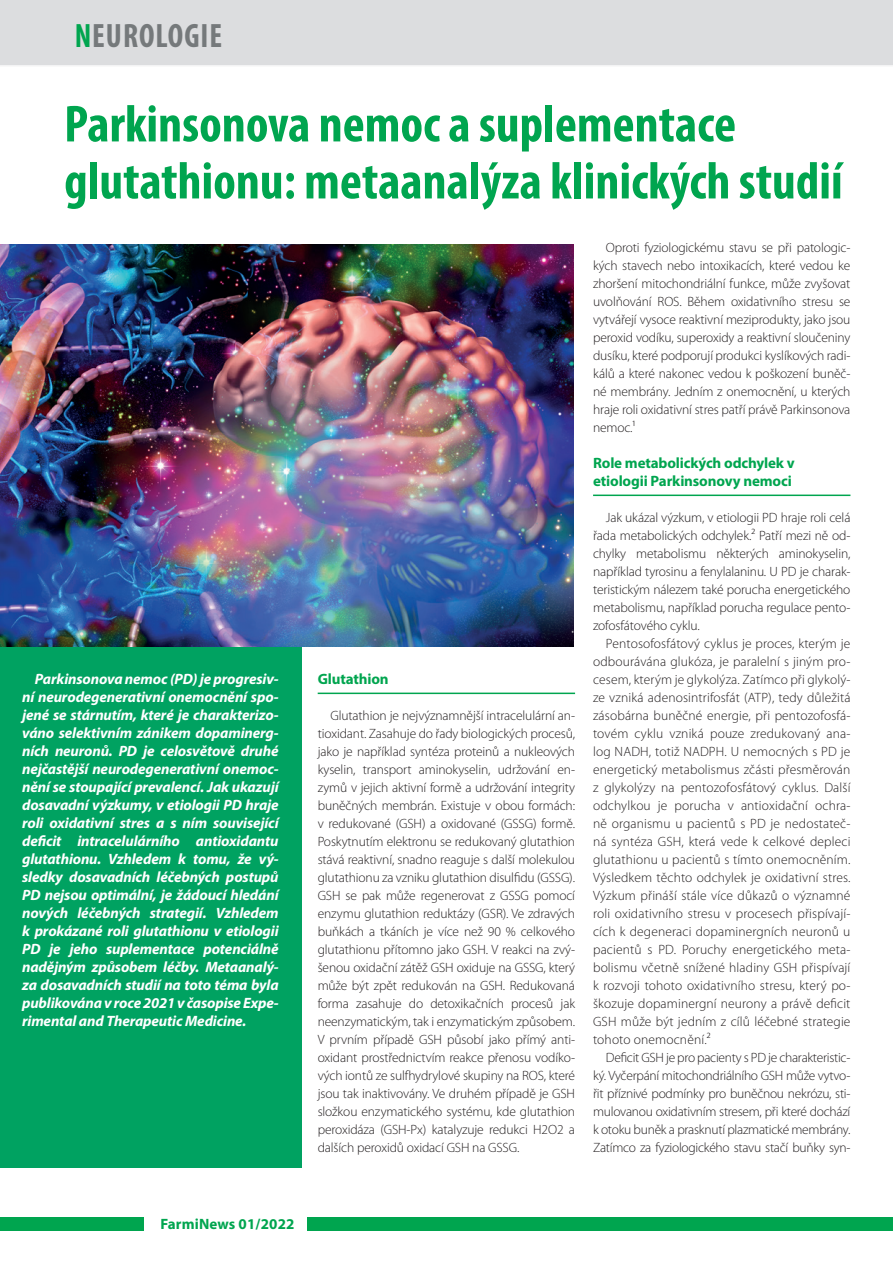
<style>
.page{position:relative;width:893px;height:1263px;background:#fff}
.page>*{position:absolute;margin:0;border:0;box-sizing:border-box;transform-origin:0 0}
.t1{font:700 condensed 52.5px/57px "Myriad Pro";color:#00a54f}
.t2{font:700 condensed 33.9px "Myriad Pro";letter-spacing:.03em;color:#75797b;scale:.95 1}
.t3{font:italic 700 15px/18px "Myriad Pro";letter-spacing:-.01em;color:#fff;text-align:justify}
.t4{font:700 15px/18px "Myriad Pro";letter-spacing:-.01em;color:#00a54f}
.t5{font:700 15px "Myriad Pro";letter-spacing:.01em;color:#00a54f}
.t6{font:300 13.5px/18px "Myriad Pro";letter-spacing:-.01em;color:#231f20;text-align:justify}
.s1{color:#00a54f}
</style>
<div class="page">
<div style="left:0;top:1218px;width:893px;height:13px;background:#00a54f"></div>
<div style="left:145px;top:1182px;width:162px;height:67px;background:#fff"></div>
<div style="left:0;top:0;width:893px;height:67px;background:#dcdddf"></div>
<hr style="left:0;top:65px;width:893px;height:2px;background:#fff">
<div style="left:0;top:557px;width:301px;height:610px;background:#00a261"></div>
<hr style="left:318px;top:693px;width:257px;height:1px;background:#00a54f">
<hr style="left:593px;top:495px;width:257px;height:1px;background:#00a54f">
<img style="left:0;top:244px;width:573px;height:402px">
<h2 class="t2" style="left:75px;top:14px;width:157px"><span class="s1">N</span>EUROLOGIE</h2>
<h1 class="t1" style="left:64px;top:94px;width:780px">Parkinsonova nemoc a suplementace glutathionu: metaanalýza klinických studií</h1>
<p class="t3" style="left:22px;top:669px;width:258px;text-indent:13px">Parkinsonova nemoc (PD) je progresiv&shy;ní neurodegenerativní onemocnění spo&shy;jené se stárnutím, které je charakterizo&shy;váno selektivním zánikem dopaminerg&shy;ních neuronů. PD je celosvětově druhé nejčastější neurodegenerativní onemoc&shy;nění se stoupající prevalencí. Jak ukazují dosavadní výzkumy, v etiologii PD hraje roli oxidativní stres a s ním související deficit intracelulárního antioxidantu glutathionu. Vzhledem k tomu, že vý&shy;sledky dosavadních léčebných postupů PD nejsou optimální, je žádoucí hledání nových léčebných strategií. Vzhledem k prokázané roli glutathionu v etiologii PD je jeho suplementace potenciálně nadějným způsobem léčby. Metaanalý&shy;za dosavadních studií na toto téma byla publikována v roce 2021 v časopise Expe&shy;rimental and Therapeutic Medicine.</p>
<p class="t4" style="left:318px;top:669px;width:72px">Glutathion</p>
<p class="t6" style="left:318px;top:707px;width:259px;text-indent:13px">Glutathion je nejvýznamnější intracelulární an&shy;tioxidant. Zasahuje do řady biologických procesů, jako je například syntéza proteinů a nukleových kyselin, transport aminokyselin, udržování en&shy;zymů v jejich aktivní formě a udržování integrity buněčných membrán. Existuje v obou formách: v redukované (GSH) a oxidované (GSSG) formě.<br>Poskytnutím elektronu se redukovaný glutathion stává reaktivní, snadno reaguje s další molekulou glutathionu za vzniku glutathion disulfidu (GSSG).<br>GSH se pak může regenerovat z GSSG pomocí enzymu glutathion reduktázy (GSR). Ve zdravých buňkách a tkáních je více než 90 % celkového glutathionu přítomno jako GSH. V reakci na zvý&shy;šenou oxidační zátěž GSH oxiduje na GSSG, který může být zpět redukován na GSH. Redukovaná forma zasahuje do detoxikačních procesů jak neenzymatickým, tak i enzymatickým způsobem.<br>V prvním případě GSH působí jako přímý anti&shy;oxidant prostřednictvím reakce přenosu vodíko&shy;vých iontů ze sulfhydrylové skupiny na ROS, které jsou tak inaktivovány. Ve druhém případě je GSH složkou enzymatického systému, kde glutathion peroxidáza (GSH-Px) katalyzuje redukci H2O2 a dalších peroxidů oxidací GSH na GSSG.</p>
<p class="t6" style="left:593px;top:239px;width:259px;text-indent:13px">Oproti fyziologickému stavu se při patologic&shy;kých stavech nebo intoxikacích, které vedou ke zhoršení mitochondriální funkce, může zvyšovat uvolňování ROS. Během oxidativního stresu se vytvářejí vysoce reaktivní meziprodukty, jako jsou peroxid vodíku, superoxidy a reaktivní sloučeniny dusíku, které podporují produkci kyslíkových radi&shy;kálů a které nakonec vedou k poškození buněč&shy;né membrány. Jedním z onemocnění, u kterých hraje roli oxidativní stres patří právě Parkinsonova nemoc.¹</p>
<p class="t4" style="left:593px;top:453px;width:203px">Role metabolických odchylek v etiologii Parkinsonovy nemoci</p>
<p class="t6" style="left:593px;top:509px;width:259px;text-indent:13px">Jak ukázal výzkum, v etiologii PD hraje roli celá řada metabolických odchylek.² Patří mezi ně od&shy;chylky metabolismu některých aminokyselin, například tyrosinu a fenylalaninu. U PD je charak&shy;teristickým nálezem také porucha energetického metabolismu, například porucha regulace pento&shy;zofosfátového cyklu.</p>
<p class="t6" style="left:593px;top:635px;width:259px;text-indent:13px">Pentosofosfátový cyklus je proces, kterým je odbourávána glukóza, je paralelní s jiným pro&shy;cesem, kterým je glykolýza. Zatímco při glykolý&shy;ze vzniká adenosintrifosfát (ATP), tedy důležitá zásobárna buněčné energie, při pentozofosfá&shy;tovém cyklu vzniká pouze zredukovaný ana&shy;log NADH, totiž NADPH. U nemocných s PD je energetický metabolismus zčásti přesměrován z glykolýzy na pentozofosfátový cyklus. Další odchylkou je porucha v antioxidační ochra&shy;ně organismu u pacientů s PD je nedostateč&shy;ná syntéza GSH, která vede k celkové depleci glutathionu u pacientů s tímto onemocněním.<br>Výsledkem těchto odchylek je oxidativní stres.<br>Výzkum přináší stále více důkazů o významné roli oxidativního stresu v procesech přispívají&shy;cích k degeneraci dopaminergních neuronů u pacientů s PD. Poruchy energetického meta&shy;bolismu včetně snížené hladiny GSH přispívají k rozvoji tohoto oxidativního stresu, který po&shy;škozuje dopaminergní neurony a právě deficit GSH může být jedním z cílů léčebné strategie tohoto onemocnění.²</p>
<p class="t6" style="left:593px;top:1049px;width:259px;text-indent:13px">Deficit GSH je pro pacienty s PD je charakteristic&shy;ký. Vyčerpání mitochondriálního GSH může vytvo&shy;řit příznivé podmínky pro buněčnou nekrózu, sti&shy;mulovanou oxidativním stresem, při které dochází k otoku buněk a prasknutí plazmatické membrány.<br>Zatímco za fyziologického stavu stačí buňky syn-</p>
<p class="t5" style="left:160px;top:1214px;width:136px">FarmiNews 01/2022</p>
</div>
